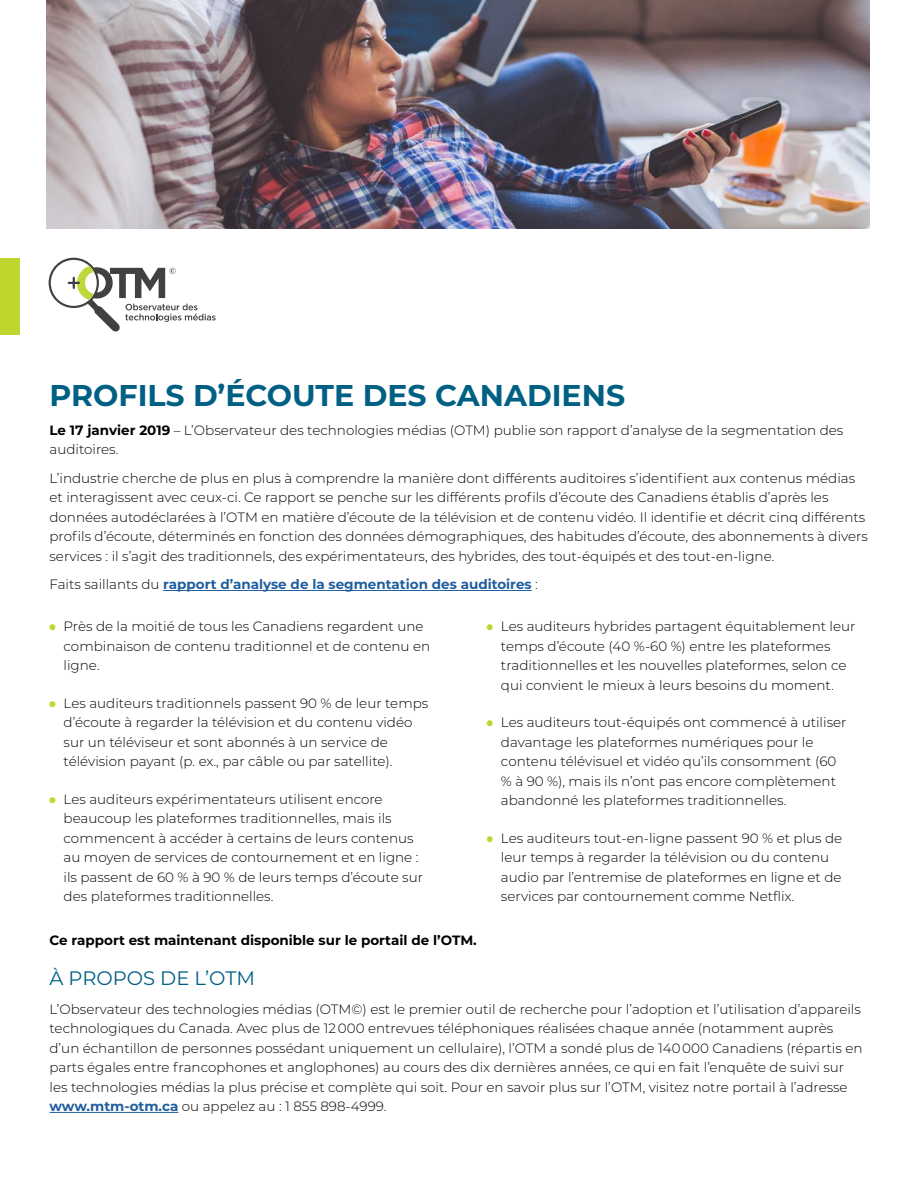
<style>
.page{position:relative;width:918px;height:1188px;background:#fff}
.page>*{position:absolute;margin:0;border:0;box-sizing:border-box;transform-origin:0 0}
.t1{font:700 30px "Montserrat";color:#006084}
.t2{font:19.5px "Montserrat";color:#006084}
.t3{font:300 13.5px/19.5px "Montserrat";color:#000}
.t4{font:700 13.5px "Montserrat";color:#215e9e}
.t5{font:700 13.5px "Montserrat";color:#000}
.s1{font-weight:700}
.s2{font-weight:300;color:#000}
.s3{font-family:"Impact";font-weight:400;color:#c1d52f}
.s4{font-weight:700;color:#215e9e}
</style>
<div class="page">
<hr style="left:163px;top:590px;width:369px;height:1px;background:#215e9e">
<svg style="left:49px;top:258px;width:167px;height:74px"></svg>
<div style="left:0;top:258px;width:20px;height:76px;background:#c1d52f"></div>
<img style="left:47px;top:0;width:822px;height:229px">
<hr style="left:50px;top:1112px;width:128px;height:1px;background:#215e9e">
<h1 class="t1" style="left:50px;top:374px;width:577px">PROFILS D’ÉCOUTE DES CANADIENS</h1>
<p class="t3" style="left:50px;top:420px;width:795px"><span class="s1">Le 17 janvier 2019</span> – L’Observateur des technologies médias (OTM) publie son rapport d’analyse de la segmentation des auditoires.</p>
<p class="t3" style="left:50px;top:468px;width:820px">L’industrie cherche de plus en plus à comprendre la manière dont différents auditoires s’identifient aux contenus médias et interagissent avec ceux-ci. Ce rapport se penche sur les différents profils d’écoute des Canadiens établis d’après les données autodéclarées à l’OTM en matière d’écoute de la télévision et de contenu vidéo. Il identifie et décrit cinq différents profils d’écoute, déterminés en fonction des données démographiques, des habitudes d’écoute, des abonnements à divers services : il s’agit des traditionnels, des expérimentateurs, des hybrides, des tout-équipés et des tout-en-ligne.</p>
<p class="t4" style="left:50px;top:575px;width:490px"><span class="s2">Faits saillants du</span> rapport d’analyse de la segmentation des auditoires <span class="s2">:</span></p>
<p class="t3" style="left:64px;top:616px;width:368px;text-indent:-15px"><span class="s3">●</span> Près de la moitié de tous les Canadiens regardent une combinaison de contenu traditionnel et de contenu en ligne.</p>
<p class="t3" style="left:64px;top:693px;width:366px;text-indent:-15px"><span class="s3">●</span> Les auditeurs traditionnels passent 90 % de leur temps d’écoute à regarder la télévision et du contenu vidéo sur un téléviseur et sont abonnés à un service de télévision payant (p. ex., par câble ou par satellite).</p>
<p class="t3" style="left:64px;top:789px;width:361px;text-indent:-15px"><span class="s3">●</span> Les auditeurs expérimentateurs utilisent encore beaucoup les plateformes traditionnelles, mais ils commencent à accéder à certains de leurs contenus au moyen de services de contournement et en ligne : ils passent de 60 % à 90 % de leurs temps d’écoute sur des plateformes traditionnelles.</p>
<p class="t3" style="left:501px;top:616px;width:356px;text-indent:-15px"><span class="s3">●</span> Les auditeurs hybrides partagent équitablement leur temps d’écoute (40 %-60 %) entre les plateformes traditionnelles et les nouvelles plateformes, selon ce qui convient le mieux à leurs besoins du moment.</p>
<p class="t3" style="left:501px;top:712px;width:347px;text-indent:-15px"><span class="s3">●</span> Les auditeurs tout-équipés ont commencé à utiliser davantage les plateformes numériques pour le contenu télévisuel et vidéo qu’ils consomment (60 % à 90 %), mais ils n’ont pas encore complètement abandonné les plateformes traditionnelles.</p>
<p class="t3" style="left:501px;top:828px;width:343px;text-indent:-15px"><span class="s3">●</span> Les auditeurs tout-en-ligne passent 90 % et plus de leur temps à regarder la télévision ou du contenu audio par l’entremise de plateformes en ligne et de services par contournement comme Netflix.</p>
<p class="t5" style="left:50px;top:930px;width:429px">Ce rapport est maintenant disponible sur le portail de l’OTM.</p>
<h2 class="t2" style="left:50px;top:965px;width:207px">À PROPOS DE L’OTM</h2>
<p class="t3" style="left:50px;top:999px;width:814px">L’Observateur des technologies médias (OTM©) est le premier outil de recherche pour l’adoption et l’utilisation d’appareils technologiques du Canada. Avec plus de 12 000 entrevues téléphoniques réalisées chaque année (notamment auprès d’un échantillon de personnes possédant uniquement un cellulaire), l’OTM a sondé plus de 140 000 Canadiens (répartis en parts égales entre francophones et anglophones) au cours des dix dernières années, ce qui en fait l’enquête de suivi sur les technologies médias la plus précise et complète qui soit. Pour en savoir plus sur l’OTM, visitez notre portail à l’adresse <span class="s4">www.mtm-otm.ca</span> ou appelez au : 1 855 898-4999.</p>
</div>
